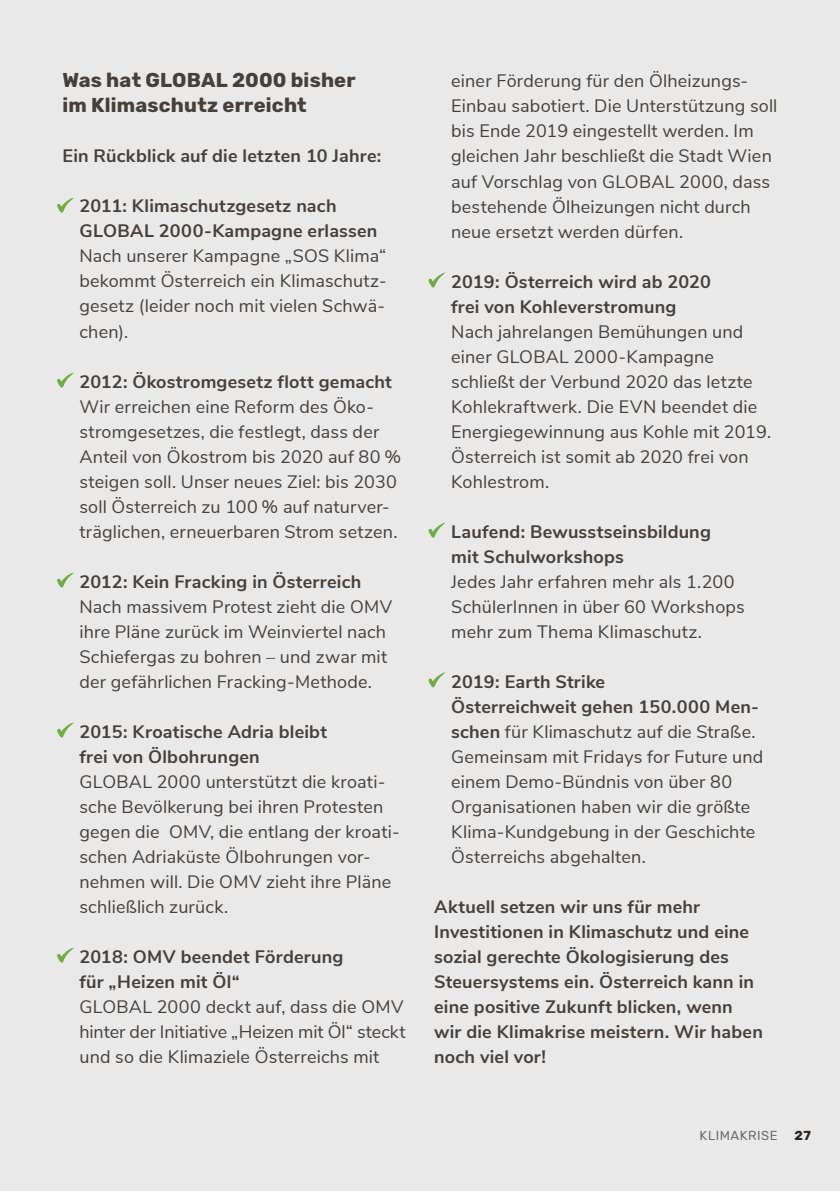
<style>
.page{position:relative;width:840px;height:1191px;background:#fff}
.page>*{position:absolute;margin:0;border:0;box-sizing:border-box;transform-origin:0 0}
.t1{font:700 20px/25px "Rubik";letter-spacing:.01em;color:#473f3a}
.t2{font:18px/25px "Nunito Sans";letter-spacing:.01em;color:#473f3a}
.t3{font:700 18px/25px "Nunito Sans";letter-spacing:.01em;color:#473f3a}
.t4{font:13px "Rubik";letter-spacing:.045em;color:#6d6966}
.t5{font:700 13px "Rubik";color:#32261c}
.s1{font-weight:700}
</style>
<div class="page">
<div style="left:0;top:0;width:839px;height:1191px;background:#e9e9e9"></div>
<svg style="left:57px;top:197px;width:17px;height:16px"></svg>
<svg style="left:57px;top:372px;width:17px;height:16px"></svg>
<svg style="left:57px;top:572px;width:17px;height:16px"></svg>
<svg style="left:57px;top:722px;width:17px;height:16px"></svg>
<svg style="left:57px;top:947px;width:17px;height:16px"></svg>
<svg style="left:428px;top:272px;width:17px;height:16px"></svg>
<svg style="left:428px;top:522px;width:17px;height:16px"></svg>
<svg style="left:428px;top:672px;width:17px;height:16px"></svg>
<p class="t1" style="left:62px;top:68px;width:294px">Was hat GLOBAL 2000 bisher im Klimaschutz erreicht</p>
<p class="t3" style="left:62px;top:143px;width:320px">Ein Rückblick auf die letzten 10 Jahre:</p>
<p class="t3" style="left:79px;top:193px;width:299px">2011: Klimaschutzgesetz nach<br>GLOBAL 2000-Kampagne erlassen</p>
<p class="t2" style="left:79px;top:243px;width:308px;text-align:justify">Nach unserer Kampagne „SOS Klima“ bekommt Österreich ein Klimaschutz&shy;gesetz (leider noch mit vielen Schwä&shy;chen).</p>
<p class="t3" style="left:79px;top:368px;width:314px">2012: Ökostromgesetz flott gemacht</p>
<p class="t2" style="left:79px;top:393px;width:323px">Wir erreichen eine Reform des Öko&shy;stromgesetzes, die festlegt, dass der Anteil von Ökostrom bis 2020 auf 80 % steigen soll. Unser neues Ziel: bis 2030 soll Österreich zu 100 % auf naturver&shy;träglichen, erneuerbaren Strom setzen.</p>
<p class="t3" style="left:79px;top:568px;width:283px">2012: Kein Fracking in Österreich</p>
<p class="t2" style="left:79px;top:593px;width:314px">Nach massivem Protest zieht die OMV ihre Pläne zurück im Weinviertel nach Schiefergas zu bohren – und zwar mit der gefährlichen Fracking-Methode.</p>
<p class="t3" style="left:79px;top:718px;width:249px">2015: Kroatische Adria bleibt frei von Ölbohrungen</p>
<p class="t2" style="left:79px;top:768px;width:322px">GLOBAL 2000 unterstützt die kroati&shy;sche Bevölkerung bei ihren Protesten gegen die OMV, die entlang der kroati&shy;schen Adriaküste Ölbohrungen vor&shy;nehmen will. Die OMV zieht ihre Pläne schließlich zurück.</p>
<p class="t3" style="left:79px;top:943px;width:265px">2018: OMV beendet Förderung für „Heizen mit Öl“</p>
<p class="t2" style="left:79px;top:993px;width:327px;text-align:justify">GLOBAL 2000 deckt auf, dass die OMV hinter der Initiative „Heizen mit Öl“ steckt und so die Klimaziele Österreichs mit</p>
<p class="t2" style="left:451px;top:68px;width:327px">einer Förderung für den Ölheizungs-Einbau sabotiert. Die Unterstützung soll bis Ende 2019 eingestellt werden. Im gleichen Jahr beschließt die Stadt Wien auf Vorschlag von GLOBAL 2000, dass bestehende Ölheizungen nicht durch neue ersetzt werden dürfen.</p>
<p class="t3" style="left:451px;top:268px;width:261px">2019: Österreich wird ab 2020 frei von Kohleverstromung</p>
<p class="t2" style="left:451px;top:318px;width:321px">Nach jahrelangen Bemühungen und einer GLOBAL 2000-Kampagne schließt der Verbund 2020 das letzte<br>Kohlekraftwerk. Die EVN beendet die<br>Energiegewinnung aus Kohle mit 2019.<br>Österreich ist somit ab 2020 frei von<br>Kohlestrom.</p>
<p class="t3" style="left:451px;top:518px;width:261px">Laufend: Bewusstseinsbildung mit Schulworkshops</p>
<p class="t2" style="left:451px;top:568px;width:295px">Jedes Jahr erfahren mehr als 1.200<br>SchülerInnen in über 60 Workshops mehr zum Thema Klimaschutz.</p>
<p class="t2" style="left:451px;top:668px;width:313px"><span class="s1">2019: Earth Strike<br>Österreichweit gehen 150.000 Men&shy;schen</span> für Klimaschutz auf die Straße.<br>Gemeinsam mit Fridays for Future und einem Demo-Bündnis von über 80<br>Organisationen haben wir die größte<br>Klima-Kundgebung in der Geschichte<br>Österreichs abgehalten.</p>
<p class="t3" style="left:434px;top:893px;width:330px">Aktuell setzen wir uns für mehr Investitionen in Klimaschutz und eine sozial gerechte Ökologisierung des Steuersystems ein. Österreich kann in eine positive Zukunft blicken, wenn wir die Klimakrise meistern. Wir haben noch viel vor!</p>
<p class="t4" style="left:699px;top:1128px;width:79px">KLIMAKRISE</p>
<p class="t5" style="left:794px;top:1128px;width:18px">27</p>
</div>
